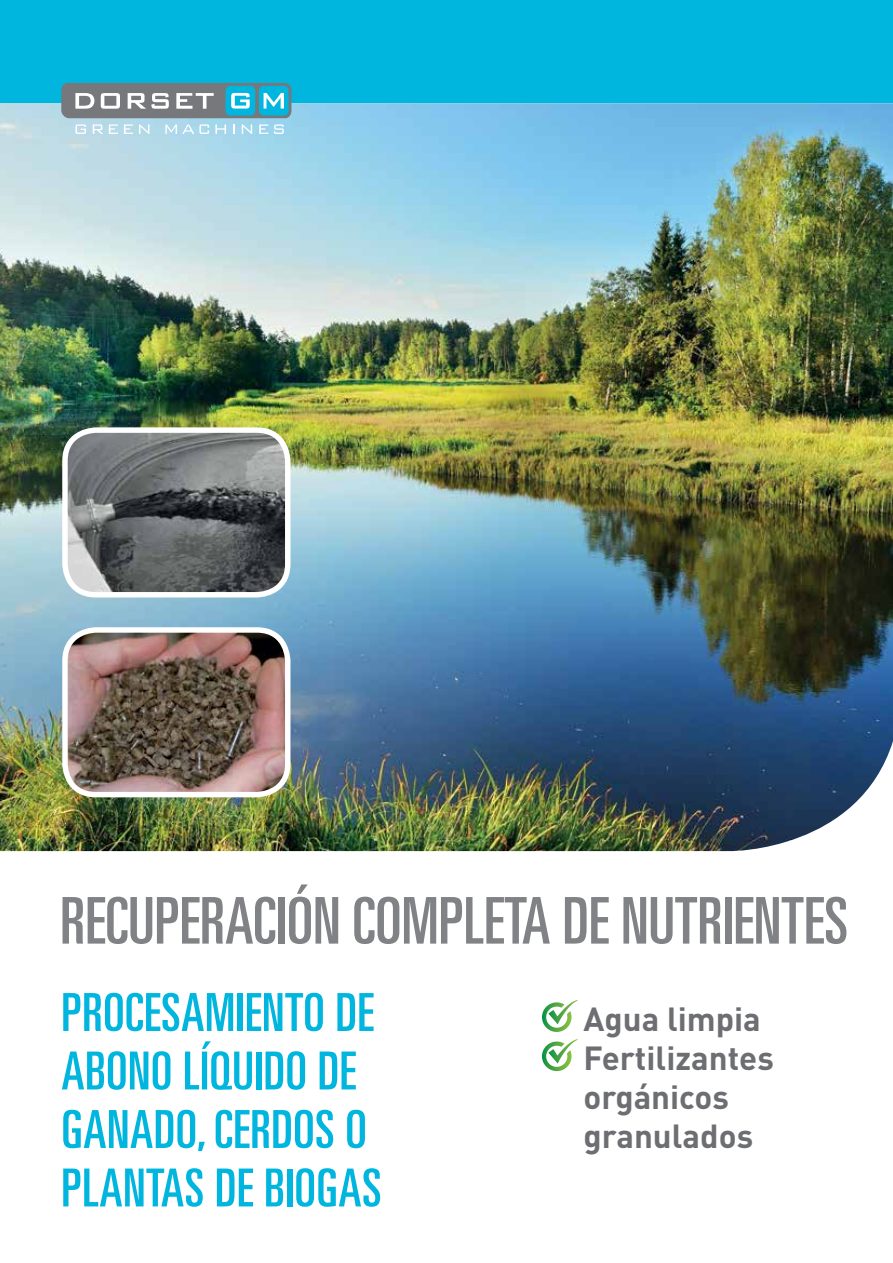
<style>
.page{position:relative;width:893px;height:1263px;background:#fff}
.page>*{position:absolute;margin:0;border:0;box-sizing:border-box;transform-origin:0 0}
.t1{font:ultra-condensed 64.5px "Univers LT Std";color:#808285}
.t2{font:ultra-condensed 52.5px/58.5px "Univers LT Std";letter-spacing:.01em;color:#00b6de}
.t3{font:700 33px/39px "DIN";color:#6d6e71}
</style>
<div class="page">
<div style="left:0;top:0;width:893px;height:169px;background:#00b6de"></div>
<svg style="left:542px;top:1000px;width:36px;height:32px"></svg>
<svg style="left:542px;top:1039px;width:36px;height:32px"></svg>
<img style="left:0;top:103px;width:893px;height:748px">
<svg style="left:61px;top:83px;width:230px;height:35px"></svg>
<svg style="left:75px;top:124px;width:11px;height:10px"></svg>
<svg style="left:93px;top:124px;width:10px;height:10px"></svg>
<svg style="left:109px;top:124px;width:9px;height:10px"></svg>
<svg style="left:124px;top:124px;width:9px;height:10px"></svg>
<svg style="left:139px;top:124px;width:10px;height:10px"></svg>
<svg style="left:165px;top:124px;width:44px;height:10px"></svg>
<svg style="left:215px;top:124px;width:11px;height:10px"></svg>
<svg style="left:233px;top:124px;width:2px;height:10px"></svg>
<svg style="left:242px;top:124px;width:10px;height:10px"></svg>
<svg style="left:259px;top:124px;width:9px;height:10px"></svg>
<svg style="left:274px;top:124px;width:10px;height:10px"></svg>
<img style="left:65px;top:430px;width:223px;height:165px">
<div style="left:62px;top:427px;width:228px;height:170px;border:5px solid #fff;border-radius:31px"></div>
<img style="left:65px;top:630px;width:223px;height:165px">
<div style="left:62px;top:627px;width:228px;height:170px;border:5px solid #fff;border-radius:31px"></div>
<p class="t1" style="left:60px;top:884px;width:789px">RECUPERACIÓN COMPLETA DE NUTRIENTES</p>
<p class="t2" style="left:61px;top:983px;width:322px">PROCESAMIENTO DE<br>ABONO LÍQUIDO DE<br>GANADO, CERDOS O<br>PLANTAS DE BIOGAS</p>
<p class="t3" style="left:583px;top:998px;width:192px">Agua limpia<br>Fertilizantes orgánicos granulados</p>
</div>
